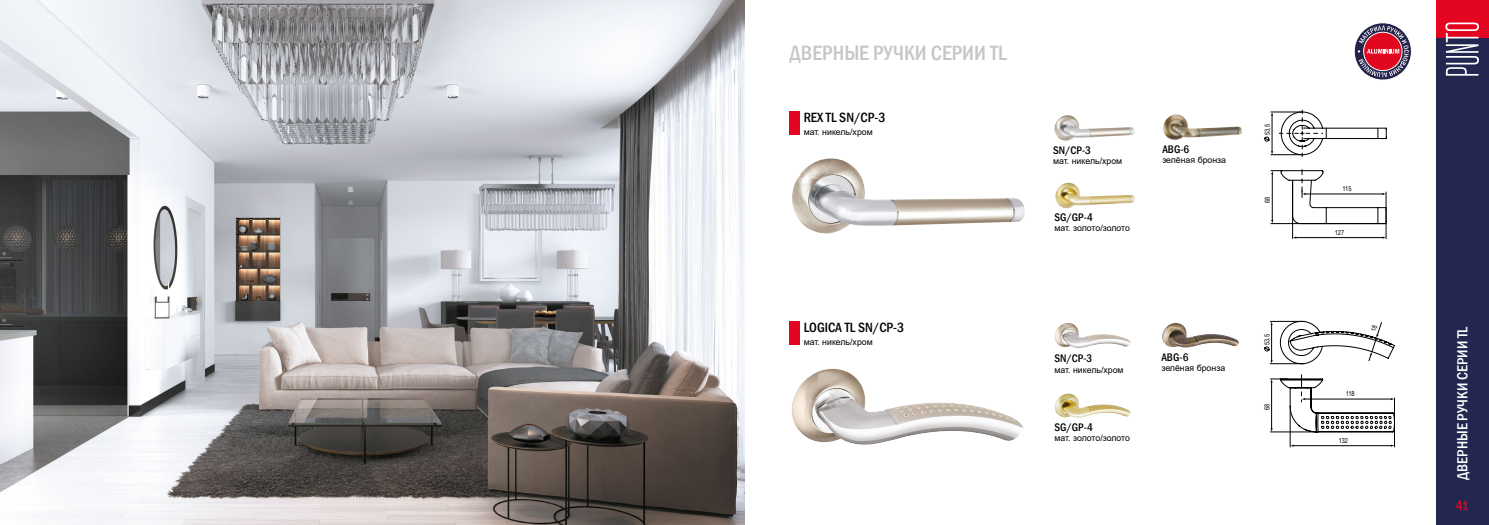
<style>
.page{position:relative;width:1489px;height:525px;background:#fff}
.page>*{position:absolute;margin:0;border:0;box-sizing:border-box;transform-origin:0 0}
.t1{font:500 condensed 21.25px "Franklin Gothic";color:#c6c6c6}
.t2{font:500 condensed 15px "Franklin Gothic";color:#fff}
.t3{font:500 condensed 13.75px "Franklin Gothic";color:#000}
.t4{font:500 condensed 13.75px "Franklin Gothic";color:#e40521}
.t5{font:500 condensed 11.25px "Franklin Gothic";color:#000}
.t6{font:8.75px "Arial";color:#000}
.t7{font:6.88px "Arial Narrow";color:#000}
</style>
<div class="page">
<div style="left:1435px;top:0;width:53px;height:524px;background:#232750"></div>
<div style="left:1435px;top:0;width:53px;height:38px;background:#e40521"></div>
<svg style="left:1445px;top:23px;width:33px;height:53px"></svg>
<img style="left:0;top:0;width:744px;height:524px">
<hr style="left:1394px;top:398px;width:1px;height:48px;background:#000">
<div style="left:789px;top:321px;width:10px;height:23px;background:#e40521"></div>
<img style="left:791px;top:368px;width:232px;height:77px">
<img style="left:1054px;top:323px;width:76px;height:25px">
<img style="left:1054px;top:393px;width:76px;height:25px">
<img style="left:1162px;top:323px;width:76px;height:25px">
<div style="left:789px;top:111px;width:10px;height:24px;background:#e40521"></div>
<img style="left:1055px;top:183px;width:80px;height:25px">
<img style="left:1163px;top:114px;width:79px;height:26px">
<img style="left:792px;top:158px;width:232px;height:75px">
<img style="left:1054px;top:115px;width:80px;height:26px">
<svg style="left:1354px;top:23px;width:58px;height:57px"></svg>
<hr style="left:1294px;top:237px;width:89px;height:1px;background:#000">
<hr style="left:1385px;top:192px;width:1px;height:46px;background:#000">
<hr style="left:1292px;top:182px;width:1px;height:56px;background:#000">
<svg style="left:1263px;top:110px;width:123px;height:114px"></svg>
<svg style="left:1263px;top:321px;width:131px;height:125px"></svg>
<h1 class="t1" style="left:789px;top:39px;width:219px">ДВЕРНЫЕ РУЧКИ СЕРИИ TL</h1>
<h3 class="t3" style="left:803px;top:108px;width:83px">REX TL SN/CP-3</h3>
<p class="t6" style="left:803px;top:126px;width:71px">мат. никель/хром</p>
<h3 class="t3" style="left:803px;top:318px;width:102px">LOGICA TL SN/CP-3</h3>
<p class="t6" style="left:803px;top:336px;width:71px">мат. никель/хром</p>
<p class="t5" style="left:1053px;top:143px;width:39px">SN/CP-3</p>
<p class="t5" style="left:1162px;top:141px;width:29px">ABG-6</p>
<p class="t6" style="left:1053px;top:155px;width:71px">мат. никель/хром</p>
<p class="t6" style="left:1162px;top:153px;width:65px">зелёная бронза</p>
<p class="t5" style="left:1054px;top:209px;width:40px">SG/GP-4</p>
<p class="t6" style="left:1054px;top:221px;width:77px">мат. золото/золото</p>
<p class="t7" style="left:1262px;top:135px;width:12px;rotate:-90deg">53,5</p>
<p class="t7" style="left:1262px;top:203px;width:8px;rotate:-90deg">68</p>
<p class="t5" style="left:1054px;top:351px;width:39px">SN/CP-3</p>
<p class="t5" style="left:1161px;top:349px;width:29px">ABG-6</p>
<p class="t6" style="left:1054px;top:363px;width:71px">мат. никель/хром</p>
<p class="t6" style="left:1161px;top:361px;width:65px">зелёная бронза</p>
<p class="t5" style="left:1054px;top:419px;width:40px">SG/GP-4</p>
<p class="t6" style="left:1054px;top:431px;width:77px">мат. золото/золото</p>
<p class="t7" style="left:1261px;top:345px;width:12px;rotate:-90deg">53,5</p>
<p class="t7" style="left:1261px;top:410px;width:8px;rotate:-90deg">68</p>
<p class="t7" style="left:1342px;top:184px;width:10px">115</p>
<p class="t7" style="left:1334px;top:227px;width:11px">127</p>
<p class="t7" style="left:1345px;top:389px;width:10px">118</p>
<p class="t7" style="left:1338px;top:435px;width:11px">132</p>
<h2 class="t2" style="left:1452px;top:479px;width:155px;rotate:-90deg">ДВЕРНЫЕ РУЧКИ СЕРИИ TL</h2>
<h3 class="t4" style="left:1455px;top:496px;width:15px">41</h3>
</div>
